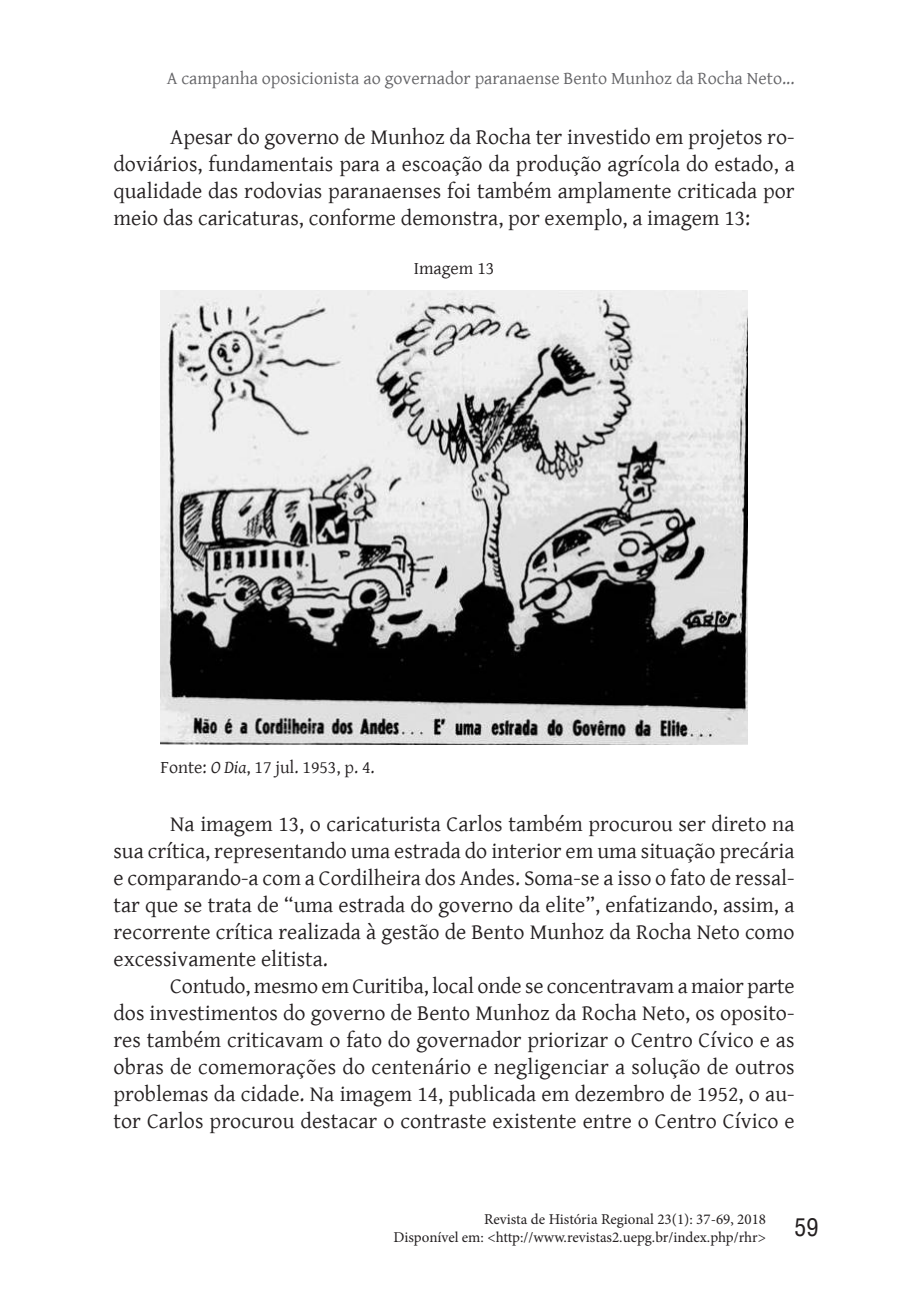
<style>
.page{position:relative;width:908px;height:1304px;background:#fff}
.page>*{position:absolute;margin:0;border:0;box-sizing:border-box;transform-origin:0 0}
.t1{font:22px/27px "Gentium Basic";color:#231f20;text-align:justify}
.t2{font:18px "Gentium Basic";color:#636366}
.t3{font:18px "Gentium Basic";color:#231f20}
.t4{font:15px/18px "Minion Pro";color:#231f20}
.s1{font-style:italic}
</style>
<div class="page">
<img style="left:160px;top:291px;width:587px;height:454px">
<p class="t2" style="left:167px;top:65px;width:629px">A campanha oposicionista ao governador paranaense Bento Munhoz da Rocha Neto...</p>
<p class="t1" style="left:113px;top:123px;width:682px;text-indent:57px">Apesar do governo de Munhoz da Rocha ter investido em projetos ro&shy;doviários, fundamentais para a escoação da produção agrícola do estado, a qualidade das rodovias paranaenses foi também amplamente criticada por meio das caricaturas, conforme demonstra, por exemplo, a imagem 13:</p>
<p class="t3" style="left:413px;top:255px;width:82px">Imagem 13</p>
<p class="t3" style="left:160px;top:754px;width:216px">Fonte: <span class="s1">O Dia</span>, 17 jul. 1953, p. 4.</p>
<p class="t1" style="left:113px;top:810px;width:682px;text-indent:57px">Na imagem 13, o caricaturista Carlos também procurou ser direto na sua crítica, representando uma estrada do interior em uma situação precária e comparando-a com a Cordilheira dos Andes. Soma-se a isso o fato de ressal&shy;tar que se trata de “uma estrada do governo da elite”, enfatizando, assim, a recorrente crítica realizada à gestão de Bento Munhoz da Rocha Neto como excessivamente elitista.</p>
<p class="t1" style="left:113px;top:972px;width:682px;text-indent:57px">Contudo, mesmo em Curitiba, local onde se concentravam a maior parte dos investimentos do governo de Bento Munhoz da Rocha Neto, os oposito&shy;res também criticavam o fato do governador priorizar o Centro Cívico e as obras de comemorações do centenário e negligenciar a solução de outros problemas da cidade. Na imagem 14, publicada em dezembro de 1952, o au&shy;tor Carlos procurou destacar o contraste existente entre o Centro Cívico e</p>
<p class="t4" style="left:393px;top:1210px;width:426px;text-indent:90px">Revista de História Regional 23(1): 37-69, 2018<br>Disponível em: &lt;http://www.revistas2.uepg.br/index.php/rhr&gt; <sup>59</sup></p>
</div>
